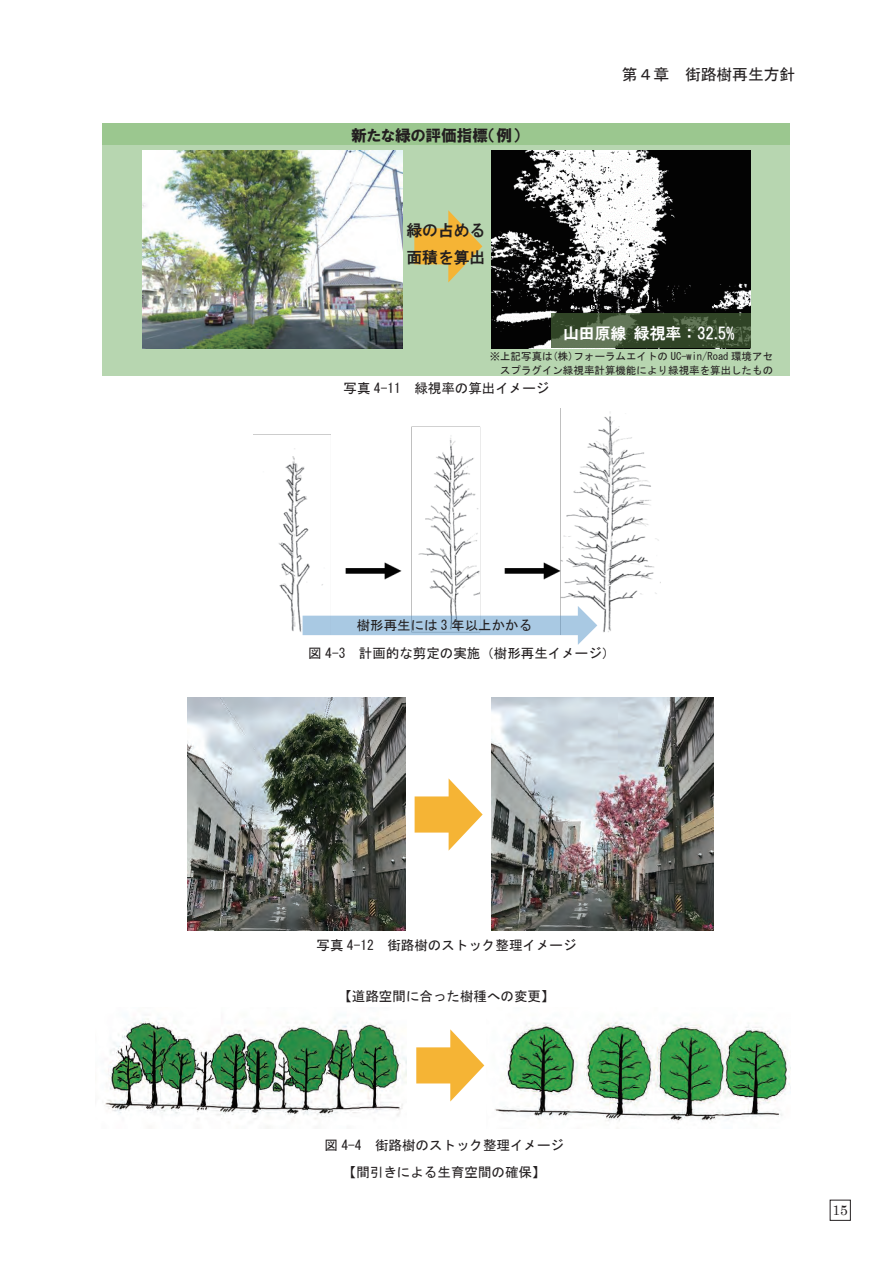
<style>
.page{position:relative;width:893px;height:1263px;background:#fff}
.page>*{position:absolute;margin:0;border:0;box-sizing:border-box;transform-origin:0 0}
.t1{font:15.9px "HGS Gothic E";color:#fff}
.t2{font:15.9px "HGP Soei Kakugothic UB";letter-spacing:-.005em;color:#231f20}
.t3{font:15.9px "MS Gothic";color:#231f20}
.t4{font:15.9px/27px "HGS Gothic E";color:#231f20}
.t5{font:13.8px "Century";color:#231f20}
.t6{font:13.5px/27px "MS Gothic";color:#231f20;text-align:center}
.t7{font:10.5px/13.8px "MS Gothic";color:#231f20;text-align:right}
</style>
<div class="page">
<div style="left:103px;top:124px;width:687px;height:252px;background:#b7d6b0"></div>
<img style="left:253px;top:409px;width:408px;height:226px">
<svg style="left:414px;top:210px;width:68px;height:72px"></svg>
<svg style="left:303px;top:606px;width:294px;height:39px"></svg>
<img style="left:495px;top:1019px;width:295px;height:104px">
<svg style="left:416px;top:1029px;width:68px;height:72px"></svg>
<div style="left:102px;top:124px;width:688px;height:21px;background:#9bc78f"></div>
<img style="left:142px;top:151px;width:260px;height:197px">
<img style="left:492px;top:150px;width:259px;height:198px">
<svg style="left:551px;top:313px;width:200px;height:35px;background:#405436"></svg>
<svg style="left:415px;top:778px;width:68px;height:73px"></svg>
<img style="left:188px;top:697px;width:217px;height:233px">
<img style="left:492px;top:697px;width:221px;height:233px">
<img style="left:105px;top:1018px;width:302px;height:110px">
<p class="t2" style="left:351px;top:127px;width:170px">新たな緑の評価指標（例）</p>
<p class="t4" style="left:406px;top:217px;width:81px">緑の占める面積を算出</p>
<p class="t3" style="left:622px;top:66px;width:175px">第４章 街路樹再生方針</p>
<p class="t1" style="left:563px;top:325px;width:173px">山田原線緑視率：32.5%</p>
<p class="t7" style="left:490px;top:349px;width:285px">※上記写真は(株)フォーラムエイトの UC-win/Road 環境アセスプラグイン緑視率計算機能により緑視率を算出したもの</p>
<p class="t6" style="left:343px;top:375px;width:207px">写真 4-11 緑視率の算出イメージ</p>
<p class="t6" style="left:357px;top:612px;width:177px">樹形再生には 3 年以上かかる</p>
<p class="t6" style="left:308px;top:639px;width:309px">図 4-3 計画的な剪定の実施（樹形再生イメージ）</p>
<p class="t6" style="left:317px;top:931px;width:261px">写真 4-12 街路樹のストック整理イメージ</p>
<p class="t6" style="left:338px;top:983px;width:218px">【道路空間に合った樹種への変更】</p>
<p class="t6" style="left:324px;top:1132px;width:241px">図 4-4 街路樹のストック整理イメージ【間引きによる生育空間の確保】</p>
<p class="t5" style="left:832px;top:1199px;width:17px">15</p>
</div>
